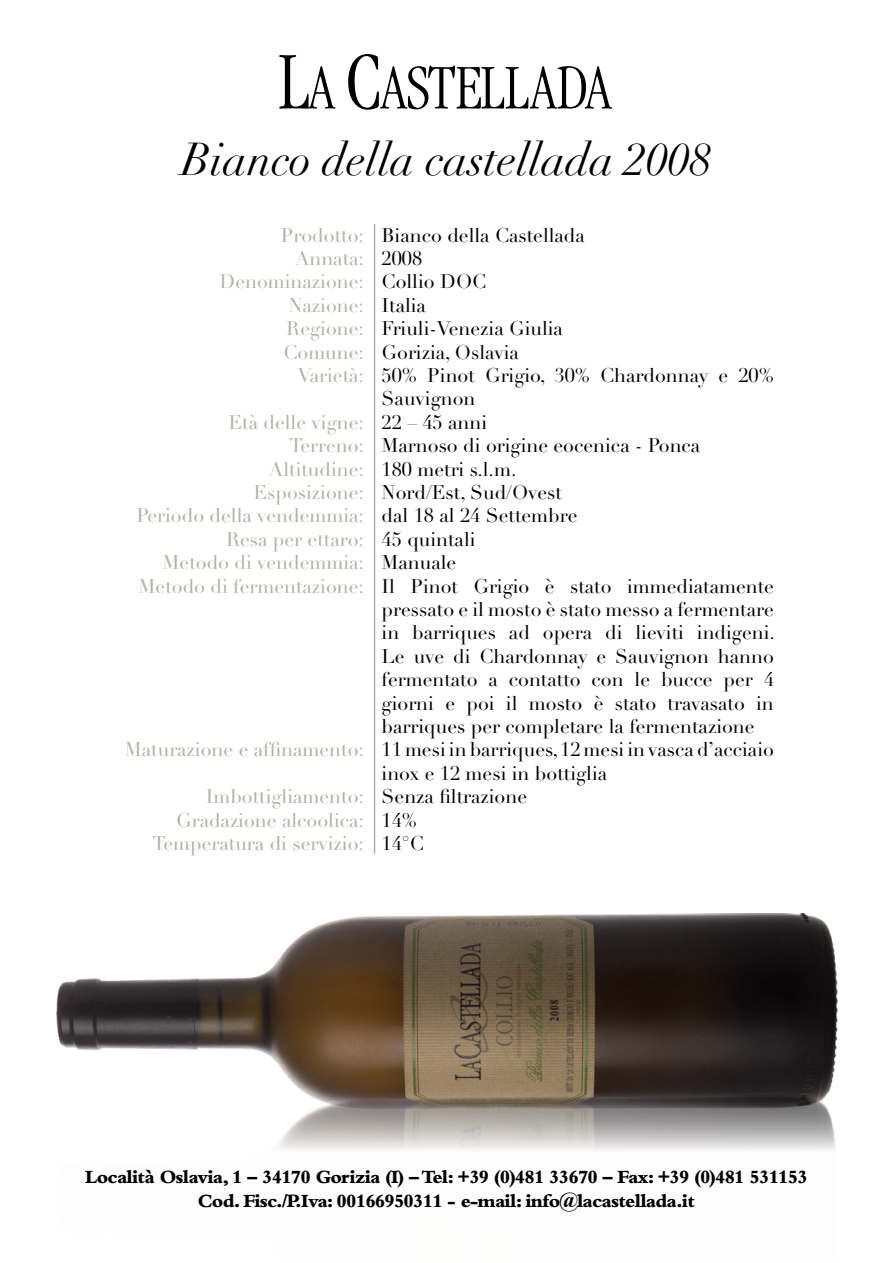
<style>
.page{position:relative;width:893px;height:1263px;background:#fff}
.page>*{position:absolute;margin:0;border:0;box-sizing:border-box;transform-origin:0 0}
.t1{font:italic 45px "Didot";color:#000}
.t2{font:19.5px/23.4px "Didot LT Std";color:#000}
.t3{font:19.5px/23.4px "Didot LT Std";color:#b4b0a8;text-align:right}
.t4{font:800 19.5px/23.4px "Bembo Std";letter-spacing:-.04em;color:#000;text-align:center}
</style>
<div class="page">
<svg style="left:279px;top:55px;width:57px;height:54px"></svg>
<svg style="left:348px;top:54px;width:264px;height:56px"></svg>
<img style="left:278px;top:1108px;width:557px;height:42px">
<img style="left:56px;top:913px;width:782px;height:195px">
<hr style="left:374px;top:224px;width:1px;height:630px;background:#b4b0a8">
<h1 class="t1" style="left:181px;top:132px;width:531px">Bianco della castellada 2008</h1>
<p class="t3" style="left:219px;top:224px;width:146px">Prodotto:<br>Annata:<br>Denominazione:<br>Nazione:<br>Regione:<br>Comune:<br>Varietà:</p>
<p class="t3" style="left:136px;top:411px;width:229px">Età delle vigne:<br>Terreno:<br>Altitudine:<br>Esposizione:<br>Periodo della vendemmia:<br>Resa per ettaro:<br>Metodo di vendemmia:<br>Metodo di fermentazione:</p>
<p class="t3" style="left:125px;top:738px;width:241px">Maturazione e affinamento:</p>
<p class="t3" style="left:153px;top:785px;width:213px">Imbottigliamento:<br>Gradazione alcoolica:<br>Temperatura di servizio:</p>
<p class="t2" style="left:382px;top:224px;width:395px">Bianco della Castellada<br>2008<br>Collio DOC<br>Italia<br>Friuli-Venezia Giulia<br>Gorizia, Oslavia<br>50% Pinot Grigio, 30% Chardonnay e 20%<br>Sauvignon<br>22 – 45 anni<br>Marnoso di origine eocenica - Ponca<br>180 metri s.l.m.<br>Nord/Est, Sud/Ovest<br>dal 18 al 24 Settembre<br>45 quintali<br>Manuale<br>Il Pinot Grigio è stato immediatamente pressato e il mosto è stato messo a fermentare in barriques ad opera di lieviti indigeni.<br>Le uve di Chardonnay e Sauvignon hanno fermentato a contatto con le bucce per 4 giorni e poi il mosto è stato travasato in barriques per completare la fermentazione<br>11 mesi in barriques, 12 mesi in vasca d’acciaio inox e 12 mesi in bottiglia<br>Senza filtrazione<br>14%<br>14°C</p>
<p class="t4" style="left:85px;top:1165px;width:724px">Località Oslavia, 1 – 34170 Gorizia (I) – Tel: +39 (0)481 33670 – Fax: +39 (0)481 531153<br>Cod. Fisc./P.Iva: 00166950311 - e-mail: info@lacastellada.it</p>
</div>
